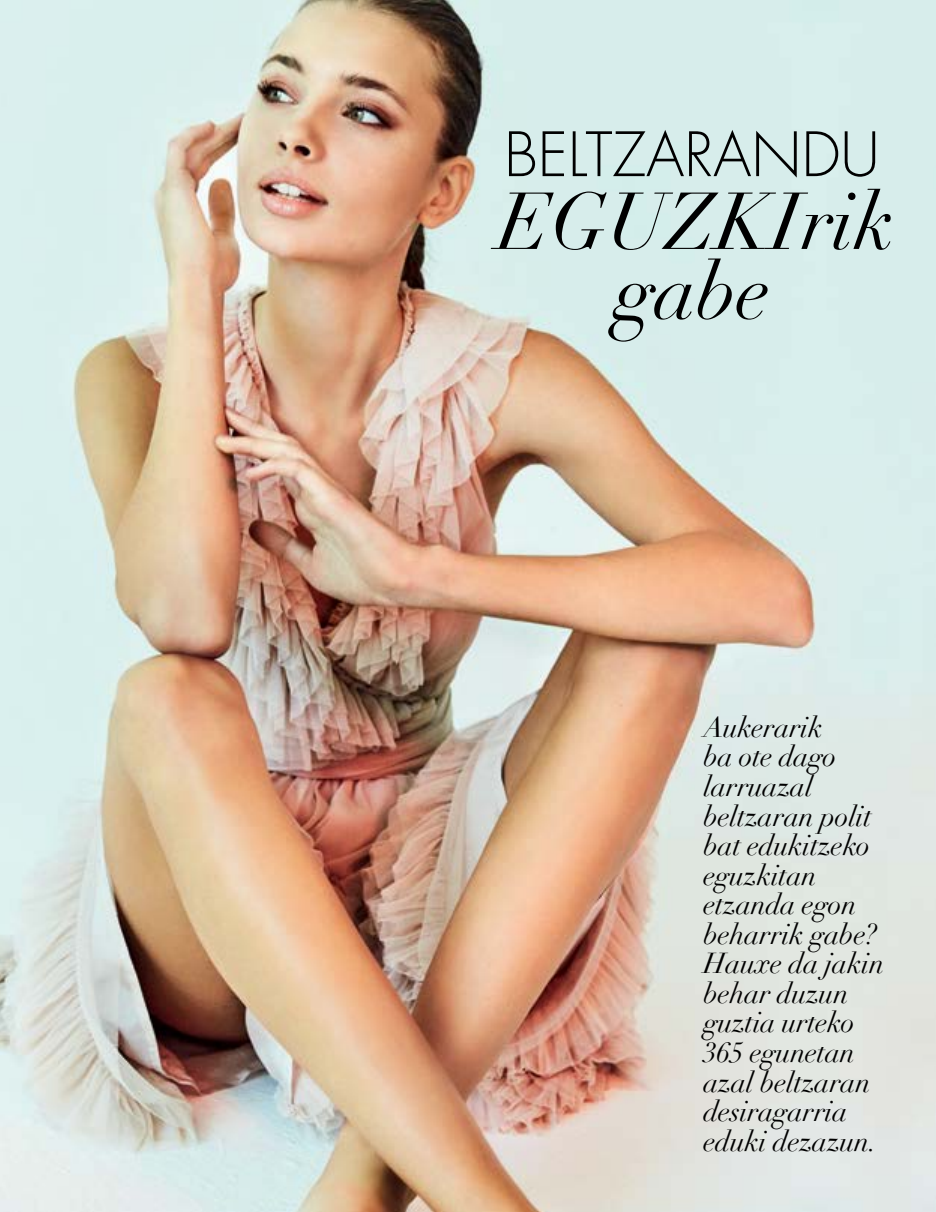
<style>
.page{position:relative;width:936px;height:1212px;background:#fff}
.page>*{position:absolute;margin:0;border:0;box-sizing:border-box;transform-origin:0 0}
.t1{font:italic 79.2px/69.8px "Didot";letter-spacing:-.01em;color:#000;text-align:center}
.t2{font:300 59.4px "Futura Std";color:#000}
.t3{font:italic 28.2px/29.5px "Didot";letter-spacing:-.01em;color:#000}
</style>
<div class="page">
<img style="left:0;top:0;width:935px;height:1212px">
<h2 class="t2" style="left:504px;top:118px;width:377px">BELTZARANDU</h2>
<h1 class="t1" style="left:497px;top:187px;width:398px">EGUZKIrik gabe</h1>
<p class="t3" style="left:703px;top:713px;width:182px">Aukerarik<br>ba ote dago larruazal beltzaran polit bat edukitzeko eguzkitan etzanda egon beharrik gabe?<br>Hauxe da jakin behar duzun guztia urteko<br>365 egunetan azal beltzaran desiragarria eduki dezazun.</p>
</div>
